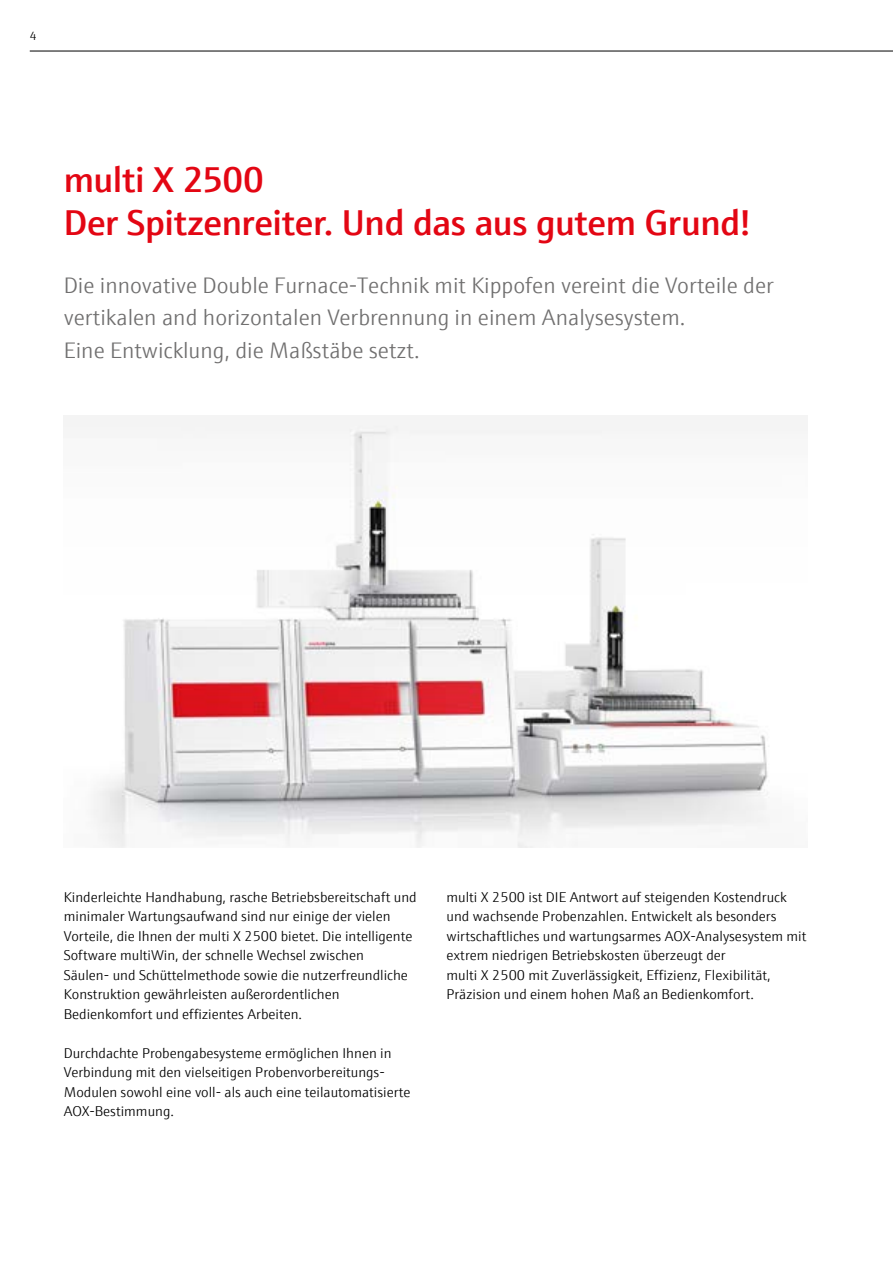
<style>
.page{position:relative;width:893px;height:1263px;background:#fff}
.page>*{position:absolute;margin:0;border:0;box-sizing:border-box;transform-origin:0 0}
.t1{font:600 36px/43.2px "E+H Sans";letter-spacing:-.01em;color:#e30613}
.t2{font:300 22.5px/32.4px "E+H Sans";color:#706f6f}
.t3{font:300 14.25px/19.5px "E+H Sans";color:#000}
.t4{font:300 12px "E+H Sans";color:#000}
</style>
<div class="page">
<img style="left:64px;top:416px;width:744px;height:431px">
<hr style="left:30px;top:51px;width:863px;height:1px;background:#000">
<p class="t4" style="left:30px;top:27px;width:8px">4</p>
<h1 class="t1" style="left:64px;top:155px;width:689px">multi X 2500<br>Der Spitzenreiter. Und das aus gutem Grund!</h1>
<h2 class="t2" style="left:64px;top:267px;width:711px">Die innovative Double Furnace-Technik mit Kippofen vereint die Vorteile der vertikalen and horizontalen Verbrennung in einem Analysesystem.<br>Eine Entwicklung, die Maßstäbe setzt.</h2>
<p class="t3" style="left:64px;top:886px;width:354px">Kinderleichte Handhabung, rasche Betriebsbereitschaft und minimaler Wartungsaufwand sind nur einige der vielen Vorteile, die Ihnen der multi X 2500 bietet. Die intelligente Software multiWin, der schnelle Wechsel zwischen<br>Säulen- und Schüttelmethode sowie die nutzerfreundliche Konstruktion gewährleisten außerordentlichen Bedienkomfort und effizientes Arbeiten.</p>
<p class="t3" style="left:64px;top:1042px;width:348px">Durchdachte Probengabesysteme ermöglichen Ihnen in Verbindung mit den vielseitigen Probenvorbereitungs-Modulen sowohl eine voll- als auch eine teilautomatisierte AOX-Bestimmung.</p>
<p class="t3" style="left:446px;top:886px;width:362px">multi X 2500 ist DIE Antwort auf steigenden Kostendruck und wachsende Probenzahlen. Entwickelt als besonders wirtschaftliches und wartungsarmes AOX-Analysesystem mit extrem niedrigen Betriebskosten überzeugt der<br>multi X 2500 mit Zuverlässigkeit, Effizienz, Flexibilität, Präzision und einem hohen Maß an Bedienkomfort.</p>
</div>
